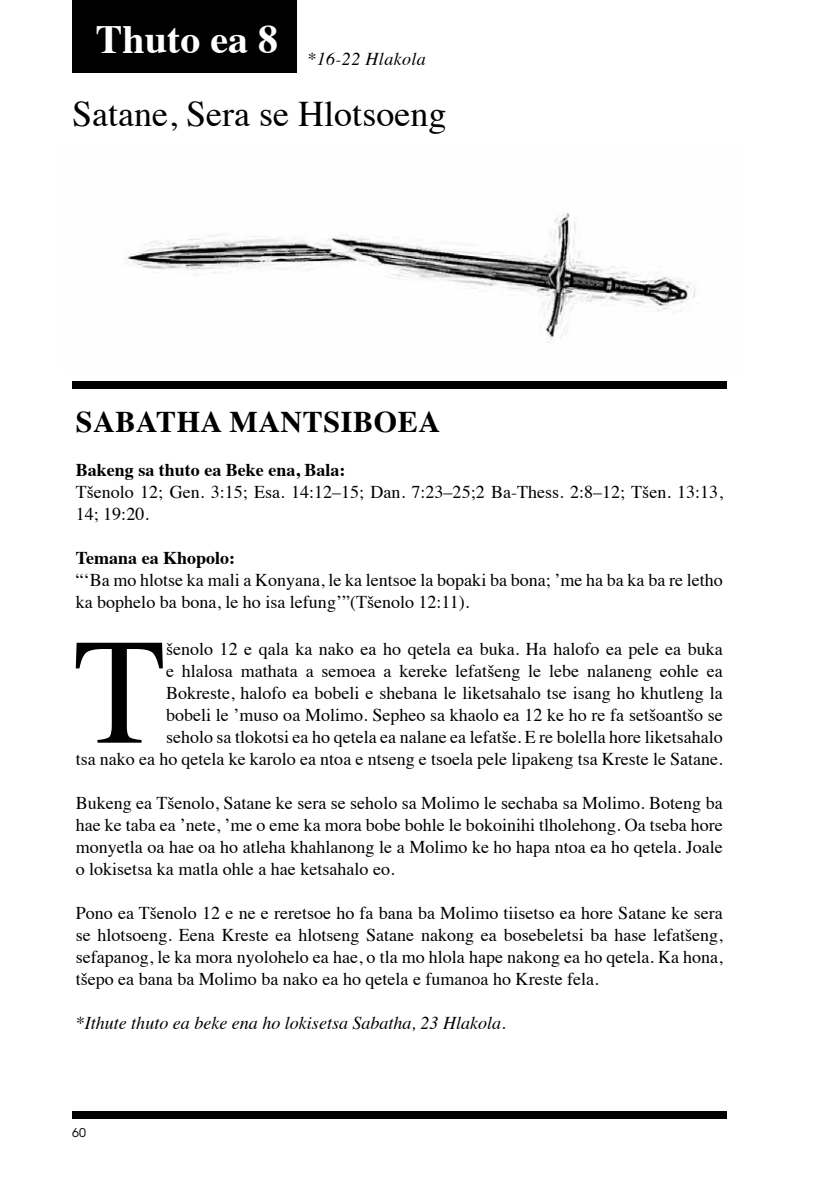
<style>
.page{position:relative;width:840px;height:1191px;background:#fff}
.page>*{position:absolute;margin:0;border:0;box-sizing:border-box;transform-origin:0 0}
.t1{font:151px "Times";color:#000}
.t2{font:700 40px "Times";color:#fff}
.t3{font:36px "Times";color:#000}
.t4{font:700 30px "Times";letter-spacing:.02em;color:#000}
.t5{font:18px/22px "Times";color:#000;text-align:justify}
.t6{font:italic 18px "Times";color:#000}
.t7{font:700 18px "Times";color:#000}
.t8{font:italic 18px "Times";letter-spacing:.02em;color:#000}
.t9{font:12px "ITC Avant Garde Std";color:#000}
</style>
<div class="page">
<div style="left:72px;top:1111px;width:654px;height:8px;background:#000"></div>
<div style="left:72px;top:0;width:225px;height:72px;background:#000"></div>
<div style="left:72px;top:382px;width:654px;height:7px;background:#000"></div>
<img style="left:124px;top:212px;width:572px;height:131px">
<h2 class="t2" style="left:96px;top:1px;width:184px">Thuto ea 8</h2>
<p class="t8" style="left:307px;top:43px;width:120px">*16-22 Hlakola</p>
<h3 class="t3" style="left:72px;top:80px;width:375px">Satane, Sera se Hlotsoeng</h3>
<h3 class="t4" style="left:76px;top:393px;width:365px">SABATHA MANTSIBOEA</h3>
<p class="t7" style="left:76px;top:452px;width:271px">Bakeng sa thuto ea Beke ena, Bala:</p>
<p class="t5" style="left:76px;top:479px;width:648px">Tšenolo 12; Gen. 3:15; Esa. 14:12–15; Dan. 7:23–25;2 Ba-Thess. 2:8–12; Tšen. 13:13,<br>14; 19:20.</p>
<p class="t7" style="left:76px;top:540px;width:161px">Temana ea Khopolo:</p>
<p class="t5" style="left:76px;top:567px;width:648px">“‘Ba mo hlotse ka mali a Konyana, le ka lentsoe la bopaki ba bona; ’me ha ba ka ba re letho ka bophelo ba bona, le ho isa lefung’”(Tšenolo 12:11).</p>
<p class="t5" style="left:76px;top:636px;width:648px;text-align:right">šenolo 12 e qala ka nako ea ho qetela ea buka. Ha halofo ea pele ea buka<br>e hlalosa mathata a semoea a kereke lefatšeng le lebe nalaneng eohle ea<br>Bokreste, halofo ea bobeli e shebana le liketsahalo tse isang ho khutleng la<br>bobeli le ’muso oa Molimo. Sepheo sa khaolo ea 12 ke ho re fa setšoantšo se<br>seholo sa tlokotsi ea ho qetela ea nalane ea lefatše. E re bolella hore liketsahalo<br>tsa nako ea ho qetela ke karolo ea ntoa e ntseng e tsoela pele lipakeng tsa Kreste le Satane.</p>
<p class="t5" style="left:76px;top:790px;width:648px">Bukeng ea Tšenolo, Satane ke sera se seholo sa Molimo le sechaba sa Molimo. Boteng ba hae ke taba ea ’nete, ’me o eme ka mora bobe bohle le bokoinihi tlholehong. Oa tseba hore monyetla oa hae oa ho atleha khahlanong le a Molimo ke ho hapa ntoa ea ho qetela. Joale o lokisetsa ka matla ohle a hae ketsahalo eo.</p>
<p class="t5" style="left:76px;top:900px;width:648px">Pono ea Tšenolo 12 e ne e reretsoe ho fa bana ba Molimo tiisetso ea hore Satane ke sera se hlotsoeng. Eena Kreste ea hlotseng Satane nakong ea bosebeletsi ba hase lefatšeng, sefapanog, le ka mora nyolohelo ea hae, o tla mo hlola hape nakong ea ho qetela. Ka hona, tšepo ea bana ba Molimo ba nako ea ho qetela e fumanoa ho Kreste fela.</p>
<p class="t6" style="left:76px;top:1007px;width:431px">*Ithute thuto ea beke ena ho lokisetsa Sabatha, 23 Hlakola.</p>
<h1 class="t1" style="left:74px;top:550px;width:94px">T</h1>
<p class="t9" style="left:72px;top:1125px;width:15px">60</p>
</div>
